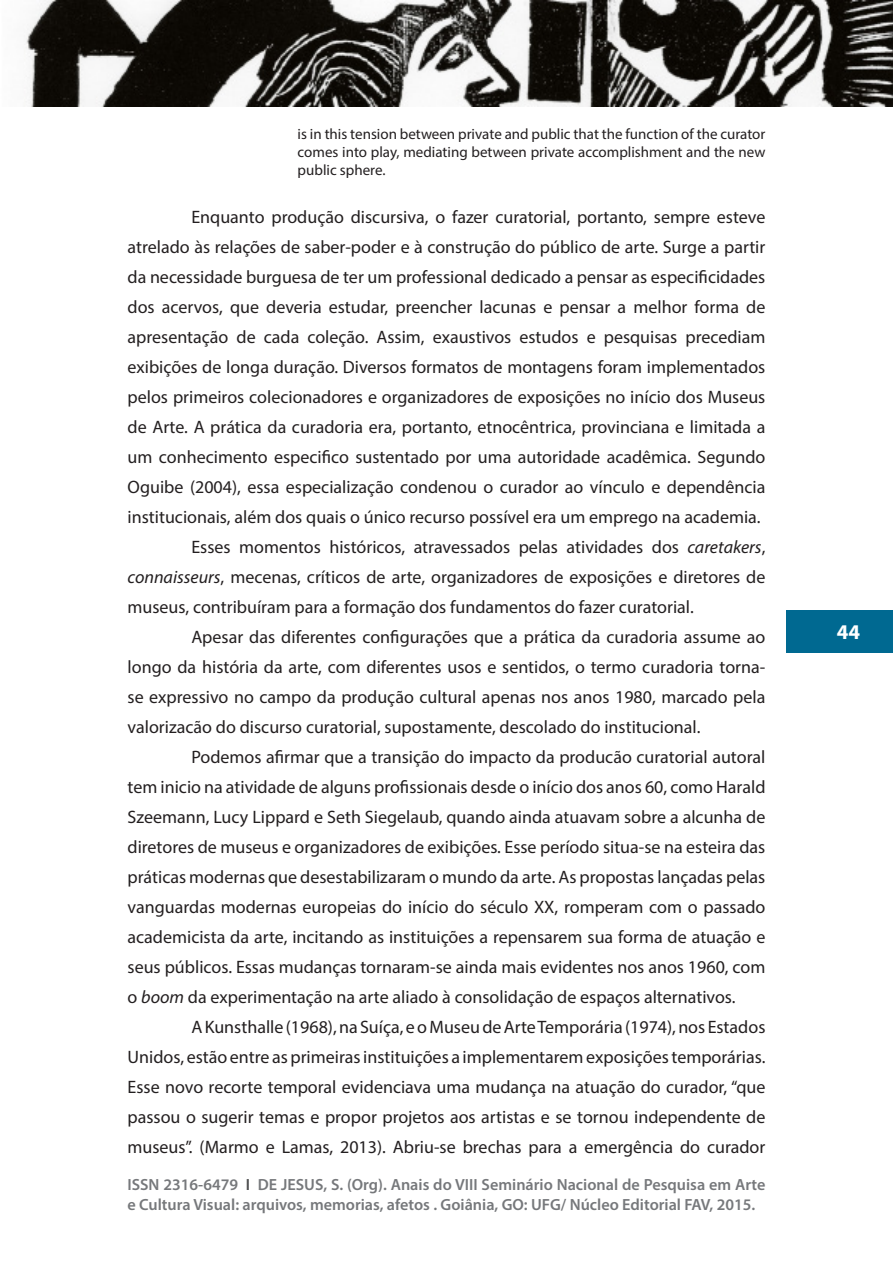
<style>
.page{position:relative;width:893px;height:1263px;background:#fff}
.page>*{position:absolute;margin:0;border:0;box-sizing:border-box;transform-origin:0 0}
.t1{font:700 21px "Myriad Pro";color:#fff}
.Texto_básico{font:18px/30px "Myriad Pro";color:#231f20;text-align:justify}
.t2{font:600 16.2px/19.5px "Myriad Pro";color:#76787b}
.citações{font:15px/18px "Myriad Pro";color:#231f20;text-align:justify}
.s1{font-style:italic}
.s2{color:#4b4c4d}
</style>
<div class="page">
<div style="left:787px;top:610px;width:106px;height:43px;background:#006991"></div>
<img style="left:25px;top:0;width:868px;height:106px">
<p class="citações" style="left:298px;top:125px;width:469px">is in this tension between private and public that the function of the curator comes into play, mediating between private accomplishment and the new public sphere.</p>
<p class="Texto_básico" style="left:128px;top:201px;width:639px;text-indent:64px">Enquanto produção discursiva, o fazer curatorial, portanto, sempre esteve atrelado às relações de saber-poder e à construção do público de arte. Surge a partir da necessidade burguesa de ter um professional dedicado a pensar as especificidades dos acervos, que deveria estudar, preencher lacunas e pensar a melhor forma de apresentação de cada coleção. Assim, exaustivos estudos e pesquisas precediam exibições de longa duração. Diversos formatos de montagens foram implementados pelos primeiros colecionadores e organizadores de exposições no início dos Museus de Arte. A prática da curadoria era, portanto, etnocêntrica, provinciana e limitada a um conhecimento especifico sustentado por uma autoridade acadêmica. Segundo Oguibe (2004), essa especialização condenou o curador ao vínculo e dependência institucionais, além dos quais o único recurso possível era um emprego na academia.</p>
<p class="Texto_básico" style="left:128px;top:531px;width:639px;text-indent:64px">Esses momentos históricos, atravessados pelas atividades dos <span class="s1">caretakers</span>, <span class="s1">connaisseurs</span>, mecenas, críticos de arte, organizadores de exposições e diretores de museus, contribuíram para a formação dos fundamentos do fazer curatorial.</p>
<p class="Texto_básico" style="left:128px;top:621px;width:639px;text-indent:64px">Apesar das diferentes configurações que a prática da curadoria assume ao longo da história da arte, com diferentes usos e sentidos, o termo curadoria torna&shy;se expressivo no campo da produção cultural apenas nos anos 1980, marcado pela valorizacão do discurso curatorial, supostamente, descolado do institucional.</p>
<p class="Texto_básico" style="left:128px;top:741px;width:639px;text-indent:64px">Podemos afirmar que a transição do impacto da producão curatorial autoral tem inicio na atividade de alguns profissionais desde o início dos anos 60, como Harald Szeemann, Lucy Lippard e Seth Siegelaub, quando ainda atuavam sobre a alcunha de diretores de museus e organizadores de exibições. Esse período situa-se na esteira das práticas modernas que desestabilizaram o mundo da arte. As propostas lançadas pelas vanguardas modernas europeias do início do século XX, romperam com o passado academicista da arte, incitando as instituições a repensarem sua forma de atuação e seus públicos. Essas mudanças tornaram-se ainda mais evidentes nos anos 1960, com o <span class="s1">boom</span> da experimentação na arte aliado à consolidação de espaços alternativos.</p>
<p class="Texto_básico" style="left:128px;top:1011px;width:639px;text-indent:64px">A Kunsthalle (1968), na Suíça, e o Museu de Arte Temporária (1974), nos Estados Unidos, estão entre as primeiras instituições a implementarem exposições temporárias.<br>Esse novo recorte temporal evidenciava uma mudança na atuação do curador, “que passou o sugerir temas e propor projetos aos artistas e se tornou independente de museus”. (Marmo e Lamas, 2013). Abriu-se brechas para a emergência do curador</p>
<p class="t2" style="left:128px;top:1174px;width:639px">ISSN 2316-6479 <span class="s2">I</span> DE JESUS, S. (Org). Anais do VIII Seminário Nacional de Pesquisa em Arte e Cultura Visual: arquivos, memorias, afetos . Goiânia, GO: UFG/ Núcleo Editorial FAV, 2015.</p>
<p class="t1" style="left:837px;top:619px;width:25px">44</p>
</div>
